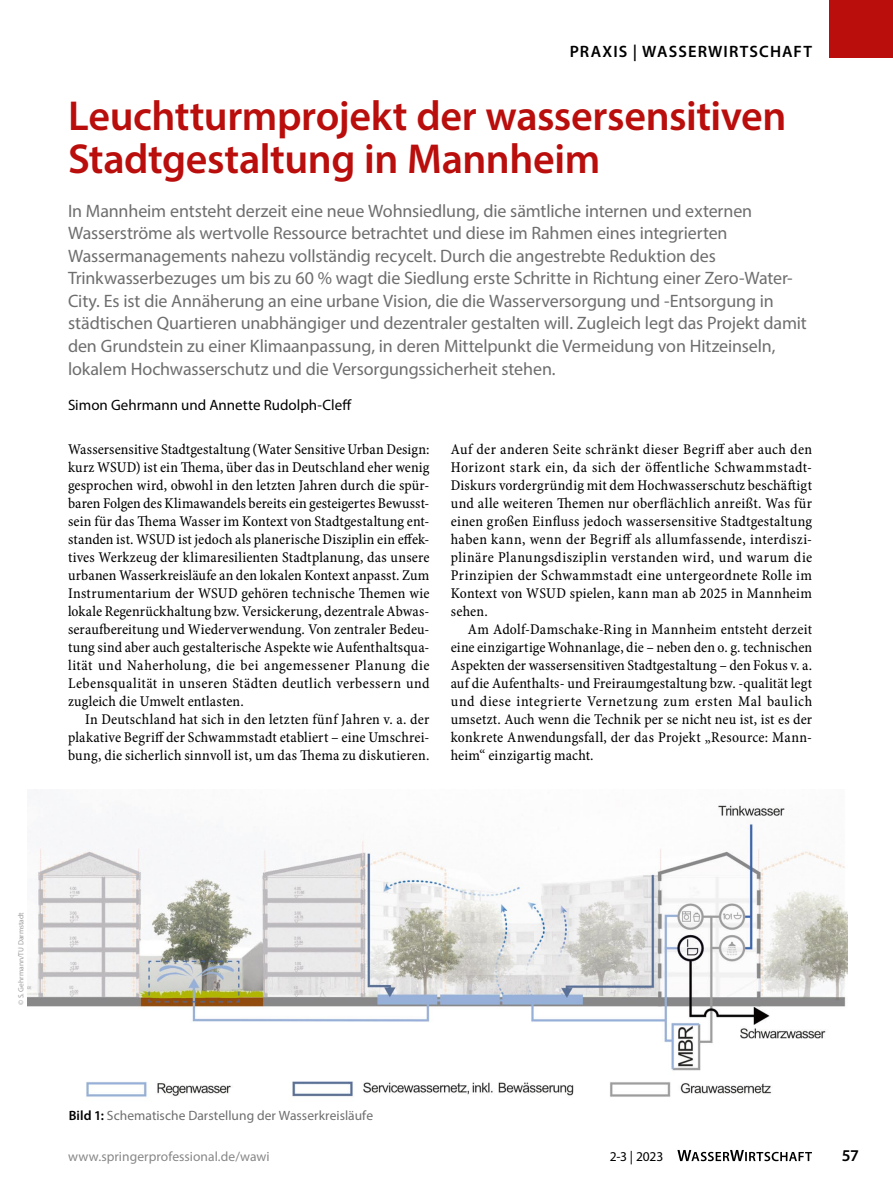
<style>
.page{position:relative;width:893px;height:1187px;background:#fff}
.page>*{position:absolute;margin:0;border:0;box-sizing:border-box;transform-origin:0 0}
.Title_x{font:600 42px/43.5px "Myriad Pro";letter-spacing:-.01em;color:#b90e0c}
.Trailer_x{font:18px/22.5px "Myriad Pro";letter-spacing:-.005em;color:#6e6e6e}
.t1{font:600 16.5px "Myriad Pro";letter-spacing:.07em;color:#000}
.Para_Indent{font:15px/18px "Minion Pro Cn Capt";letter-spacing:.015em;color:#000;text-align:justify}
.Para_x{font:15px/18px "Minion Pro Cn Capt";letter-spacing:.015em;color:#000;text-align:justify}
.Author_x1{font:15px "Myriad Pro";color:#000}
.Image_Caption_x{font:13.5px "Myriad Pro";letter-spacing:.005em;color:#6e6e6e}
.t2{font:13.5px "Myriad Pro";letter-spacing:.005em;color:#868786}
.t3{font:13.5px "Myriad Pro";color:#000}
.Image_Source_x{font:7.5px "Myriad Pro";color:#9c9c9d}
.s1{font-weight:600;color:#000}
</style>
<div class="page">
<img style="left:28px;top:805px;width:819px;height:292px">
<div style="left:829px;top:0;width:64px;height:57px;background:#b90e0c"></div>
<svg style="left:677px;top:1150px;width:135px;height:11px"></svg>
<p class="t1" style="left:570px;top:41px;width:99px">PRAXIS | Wass</p>
<p class="t1" style="left:688px;top:41px;width:21px">erwir</p>
<p class="t1" style="left:740px;top:41px;width:74px">tschaft</p>
<p class="Title_x" style="left:68px;top:93px;width:720px">Leuchtturmprojekt der wassersensitiven<br>Stadtgestaltung in Mannheim</p>
<p class="Trailer_x" style="left:68px;top:199px;width:740px">In Mannheim entsteht derzeit eine neue Wohnsiedlung, die sämtliche internen und externen Wasserströme als wertvolle Ressource betrachtet und diese im Rahmen eines integrierten Wassermanagements nahezu vollständig recycelt. Durch die angestrebte Reduktion des Trinkwasserbezuges um bis zu 60 % wagt die Siedlung erste Schritte in Richtung einer Zero-Water-City. Es ist die Annäherung an eine urbane Vision, die die Wasserversorgung und -Entsorgung in städtischen Quartieren unabhängiger und dezentraler gestalten will. Zugleich legt das Projekt damit den Grundstein zu einer Klimaanpassung, in deren Mittelpunkt die Vermeidung von Hitzeinseln, lokalem Hochwasserschutz und die Versorgungssicherheit stehen.</p>
<p class="Author_x1" style="left:68px;top:395px;width:285px">Simon Gehrmann und Annette Rudolph-Cleff</p>
<p class="Para_x" style="left:68px;top:440px;width:363px">Wassersensitive Stadtgestaltung (Water Sensitive Urban Design: kurz WSUD) ist ein Thema, über das in Deutschland eher wenig gesprochen wird, obwohl in den letzten Jahren durch die spür&shy;baren Folgen des Klimawandels bereits ein gesteigertes Bewusst&shy;sein für das Thema Wasser im Kontext von Stadtgestaltung ent&shy;standen ist. WSUD ist jedoch als planerische Disziplin ein effek&shy;tives Werkzeug der klimaresilienten Stadtplanung, das unsere urbanen Wasserkreisläufe an den lokalen Kontext anpasst. Zum Instrumentarium der WSUD gehören technische Themen wie lokale Regenrückhaltung bzw. Versickerung, dezentrale Abwas&shy;seraufbereitung und Wiederverwendung. Von zentraler Bedeu&shy;tung sind aber auch gestalterische Aspekte wie Aufenthaltsqua&shy;lität und Naherholung, die bei angemessener Planung die Lebensqualität in unseren Städten deutlich verbessern und zugleich die Umwelt entlasten.</p>
<p class="Para_Indent" style="left:68px;top:710px;width:363px;text-indent:17px">In Deutschland hat sich in den letzten fünf Jahren v. a. der plakative Begriff der Schwammstadt etabliert – eine Umschrei&shy;bung, die sicherlich sinnvoll ist, um das Thema zu diskutieren.</p>
<p class="Para_Indent" style="left:451px;top:440px;width:363px">Auf der anderen Seite schränkt dieser Begriff aber auch den Horizont stark ein, da sich der öffentliche Schwammstadt-Diskurs vordergründig mit dem Hochwasserschutz beschäftigt und alle weiteren Themen nur oberflächlich anreißt. Was für einen großen Einfluss jedoch wassersensitive Stadtgestaltung haben kann, wenn der Begriff als allumfassende, interdiszi&shy;plinäre Planungsdisziplin verstanden wird, und warum die Prinzipien der Schwammstadt eine untergeordnete Rolle im Kontext von WSUD spielen, kann man ab 2025 in Mannheim sehen.</p>
<p class="Para_Indent" style="left:451px;top:620px;width:363px;text-indent:17px">Am Adolf-Damschake-Ring in Mannheim entsteht derzeit eine einzigartige Wohnanlage, die – neben den o. g. technischen Aspekten der wassersensitiven Stadtgestaltung – den Fokus v. a. auf die Aufenthalts- und Freiraumgestaltung bzw. -qualität legt und diese integrierte Vernetzung zum ersten Mal baulich umsetzt. Auch wenn die Technik per se nicht neu ist, ist es der konkrete Anwendungsfall, der das Projekt „Resource: Mann&shy;heim“ einzigartig macht.</p>
<p class="Image_Source_x" style="left:16px;top:1005px;width:94px;rotate:-90deg">© S. Gehrmann/TU Darmstadt</p>
<p class="Image_Caption_x" style="left:69px;top:1107px;width:306px"><span class="s1">Bild 1:</span> Schematische Darstellung der Wasserkreisläufe</p>
<p class="t2" style="left:68px;top:1147px;width:203px">www.springerprofessional.de/wawi</p>
<p class="t3" style="left:610px;top:1147px;width:55px">2-3 | 2023</p>
<p class="t1" style="left:842px;top:1144px;width:19px">57</p>
</div>
